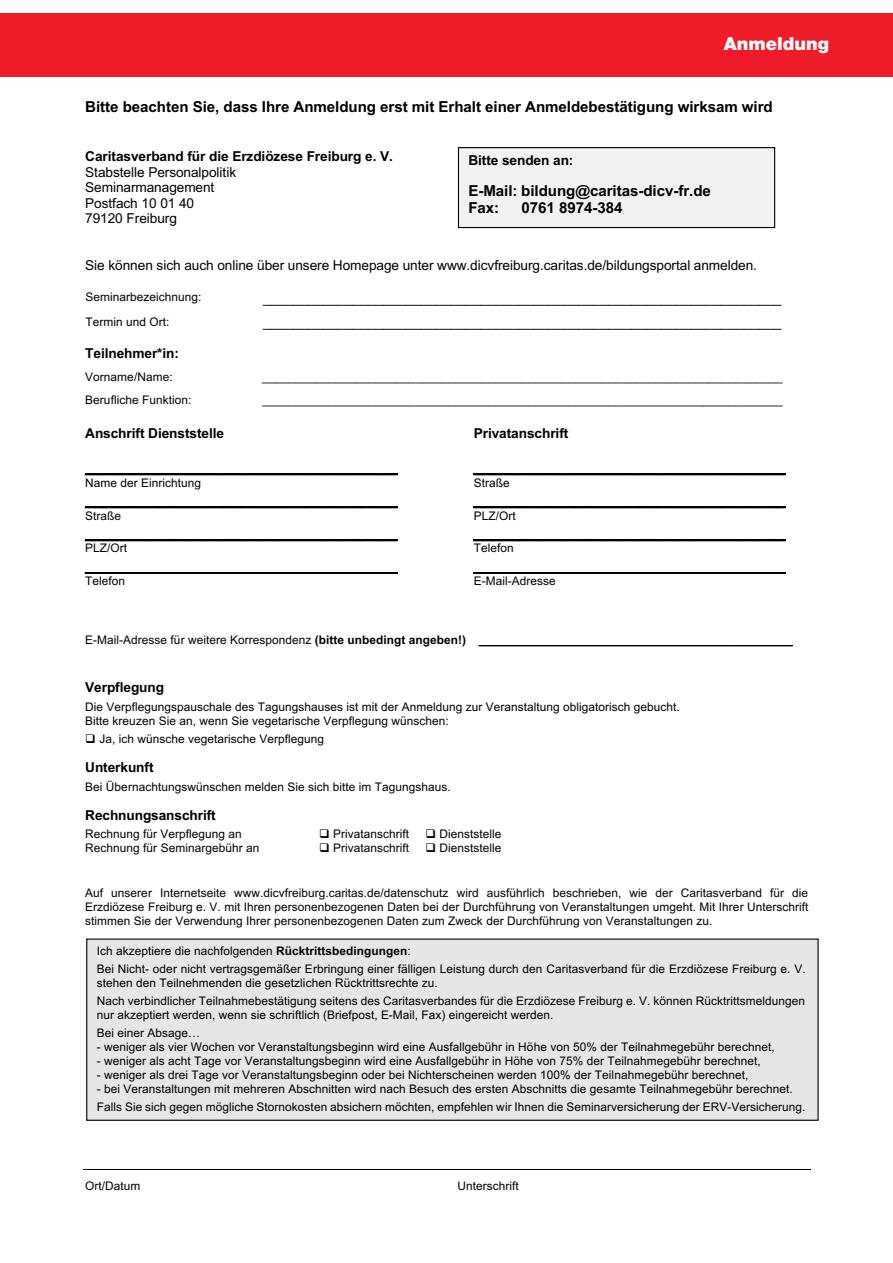
<style>
.page{position:relative;width:893px;height:1263px;background:#fff}
.page>*{position:absolute;margin:0;border:0;box-sizing:border-box;transform-origin:0 0}
.t1{font:900 18px "Helvetica Neue";color:#fff}
.t2{font:16.5px "Arial";color:#000}
.t3{font:700 15.15px/17.2px "Arial";letter-spacing:-.005em;color:#000}
.t4{font:13.65px/15.6px "Arial";letter-spacing:-.005em;color:#000}
.t5{font:700 13.65px "Arial";letter-spacing:-.005em;color:#000}
.t6{font:11.85px/18.3px "Arial";letter-spacing:.005em;color:#000}
.s1{font-weight:700}
</style>
<div class="page">
<div style="left:0;top:13px;width:893px;height:64px;background:#ee1c28"></div>
<hr style="left:85px;top:474px;width:312px;height:1px;background:#000">
<hr style="left:85px;top:507px;width:312px;height:1px;background:#000">
<hr style="left:85px;top:539px;width:312px;height:1px;background:#000">
<hr style="left:85px;top:572px;width:312px;height:1px;background:#000">
<hr style="left:474px;top:474px;width:312px;height:1px;background:#000">
<hr style="left:474px;top:507px;width:312px;height:1px;background:#000">
<hr style="left:474px;top:539px;width:312px;height:1px;background:#000">
<hr style="left:474px;top:572px;width:312px;height:1px;background:#000">
<hr style="left:479px;top:645px;width:314px;height:1px;background:#000">
<hr style="left:83px;top:1169px;width:727px;height:1px;background:#000">
<div style="left:458px;top:148px;width:317px;height:80px;background:#f2f2f2"></div>
<div style="left:458px;top:147px;width:317px;height:81px;border:1px solid #000"></div>
<div style="left:87px;top:939px;width:731px;height:181px;background:#e7e6e6"></div>
<div style="left:86px;top:938px;width:733px;height:183px;border:1px solid #000"></div>
<h1 class="t1" style="left:724px;top:32px;width:107px">Anmeldung</h1>
<p class="t3" style="left:85px;top:99px;width:689px">Bitte beachten Sie, dass Ihre Anmeldung erst mit Erhalt einer Anmeldebestätigung wirksam wird</p>
<p class="t5" style="left:85px;top:147px;width:309px">Caritasverband für die Erzdiözese Freiburg e. V.</p>
<p class="t4" style="left:85px;top:164px;width:152px">Stabstelle Personalpolitik<br>Seminarmanagement<br>Postfach 10 01 40<br>79120 Freiburg</p>
<p class="t4" style="left:85px;top:257px;width:673px">Sie können sich auch online über unsere Homepage unter www.dicvfreiburg.caritas.de/bildungsportal anmelden.</p>
<p class="t6" style="left:85px;top:288px;width:118px">Seminarbezeichnung:</p>
<p class="t4" style="left:263px;top:290px;width:520px">_____________________________________________________________________</p>
<p class="t6" style="left:85px;top:312px;width:86px">Termin und Ort:</p>
<p class="t4" style="left:263px;top:314px;width:520px">_____________________________________________________________________</p>
<p class="t5" style="left:85px;top:344px;width:95px">Teilnehmer*in:</p>
<p class="t6" style="left:85px;top:368px;width:89px">Vorname/Name:</p>
<p class="t6" style="left:262px;top:368px;width:522px">______________________________________________________________________________</p>
<p class="t6" style="left:85px;top:391px;width:108px">Berufliche Funktion:</p>
<p class="t6" style="left:262px;top:391px;width:522px">______________________________________________________________________________</p>
<p class="t5" style="left:85px;top:424px;width:140px">Anschrift Dienststelle</p>
<h2 class="t2" style="left:85px;top:455px;width:314px">__________________________________</h2>
<p class="t6" style="left:85px;top:473px;width:117px">Name der Einrichtung</p>
<h2 class="t2" style="left:85px;top:488px;width:314px">__________________________________</h2>
<p class="t6" style="left:85px;top:506px;width:37px">Straße</p>
<p class="t6" style="left:85px;top:539px;width:43px">PLZ/Ort</p>
<p class="t6" style="left:85px;top:572px;width:41px">Telefon</p>
<p class="t5" style="left:468px;top:150px;width:107px">Bitte senden an:</p>
<p class="t3" style="left:468px;top:182px;width:244px">E-Mail: bildung@caritas-dicv-fr.de<br>Fax:</p>
<p class="t3" style="left:522px;top:199px;width:103px">0761 8974-384</p>
<p class="t5" style="left:474px;top:424px;width:96px">Privatanschrift</p>
<h2 class="t2" style="left:474px;top:455px;width:313px">__________________________________</h2>
<p class="t6" style="left:474px;top:473px;width:37px">Straße</p>
<h2 class="t2" style="left:474px;top:488px;width:314px">__________________________________</h2>
<p class="t6" style="left:474px;top:506px;width:43px">PLZ/Ort</p>
<p class="t6" style="left:474px;top:539px;width:41px">Telefon</p>
<p class="t6" style="left:474px;top:572px;width:83px">E-Mail-Adresse</p>
<p class="t6" style="left:85px;top:630px;width:709px">E-Mail-Adresse für weitere Korrespondenz <span class="s1">(bitte unbedingt angeben!)</span> _______________________________________________</p>
<p class="t5" style="left:85px;top:678px;width:80px">Verpflegung</p>
<p class="t6" style="left:85px;top:700px;width:596px;line-height:13.6px">Die Verpflegungspauschale des Tagungshauses ist mit der Anmeldung zur Veranstaltung obligatorisch gebucht.<br>Bitte kreuzen Sie an, wenn Sie vegetarische Verpflegung wünschen:</p>
<p class="t6" style="left:85px;top:730px;width:240px">❑ Ja, ich wünsche vegetarische Verpflegung</p>
<p class="t5" style="left:85px;top:758px;width:70px">Unterkunft</p>
<p class="t6" style="left:85px;top:777px;width:367px">Bei Übernachtungswünschen melden Sie sich bitte im Tagungshaus.</p>
<p class="t5" style="left:85px;top:805px;width:132px">Rechnungsanschrift</p>
<p class="t6" style="left:85px;top:824px;width:158px">Rechnung für Verpflegung an</p>
<p class="t6" style="left:319px;top:824px;width:92px">❑ Privatanschrift</p>
<p class="t6" style="left:425px;top:824px;width:77px">❑ Dienststelle</p>
<p class="t6" style="left:85px;top:838px;width:176px">Rechnung für Seminargebühr an</p>
<p class="t6" style="left:319px;top:838px;width:92px">❑ Privatanschrift</p>
<p class="t6" style="left:425px;top:838px;width:77px">❑ Dienststelle</p>
<p class="t6" style="left:85px;top:886px;width:725px;line-height:13.8px;text-align:justify">Auf unserer Internetseite www.dicvfreiburg.caritas.de/datenschutz wird ausführlich beschrieben, wie der Caritasverband für die Erzdiözese Freiburg e. V. mit Ihren personenbezogenen Daten bei der Durchführung von Veranstaltungen umgeht. Mit Ihrer Unterschrift stimmen Sie der Verwendung Ihrer personenbezogenen Daten zum Zweck der Durchführung von Veranstaltungen zu.</p>
<p class="t6" style="left:97px;top:942px;width:710px">Ich akzeptiere die nachfolgenden <span class="s1">Rücktrittsbedingungen</span>:<br>Bei Nicht- oder nicht vertragsgemäßer Erbringung einer fälligen Leistung durch den Caritasverband für die Erzdiözese Freiburg e. V.</p>
<p class="t6" style="left:97px;top:973px;width:710px">stehen den Teilnehmenden die gesetzlichen Rücktrittsrechte zu.<br>Nach verbindlicher Teilnahmebestätigung seitens des Caritasverbandes für die Erzdiözese Freiburg e. V. können Rücktrittsmeldungen</p>
<p class="t6" style="left:97px;top:1006px;width:458px">nur akzeptiert werden, wenn sie schriftlich (Briefpost, E-Mail, Fax) eingereicht werden.<br>Bei einer Absage…</p>
<p class="t6" style="left:97px;top:1038px;width:679px">- weniger als vier Wochen vor Veranstaltungsbeginn wird eine Ausfallgebühr in Höhe von 50% der Teilnahmegebühr berechnet,</p>
<p class="t6" style="left:97px;top:1051px;width:665px">- weniger als acht Tage vor Veranstaltungsbeginn wird eine Ausfallgebühr in Höhe von 75% der Teilnahmegebühr berechnet,</p>
<p class="t6" style="left:97px;top:1065px;width:653px">- weniger als drei Tage vor Veranstaltungsbeginn oder bei Nichterscheinen werden 100% der Teilnahmegebühr berechnet,</p>
<p class="t6" style="left:97px;top:1079px;width:710px">- bei Veranstaltungen mit mehreren Abschnitten wird nach Besuch des ersten Abschnitts die gesamte Teilnahmegebühr berechnet.<br>Falls Sie sich gegen mögliche Stornokosten absichern möchten, empfehlen wir Ihnen die Seminarversicherung der ERV-Versicherung.</p>
<p class="t6" style="left:85px;top:1177px;width:57px">Ort/Datum</p>
<p class="t6" style="left:458px;top:1177px;width:63px">Unterschrift</p>
</div>
